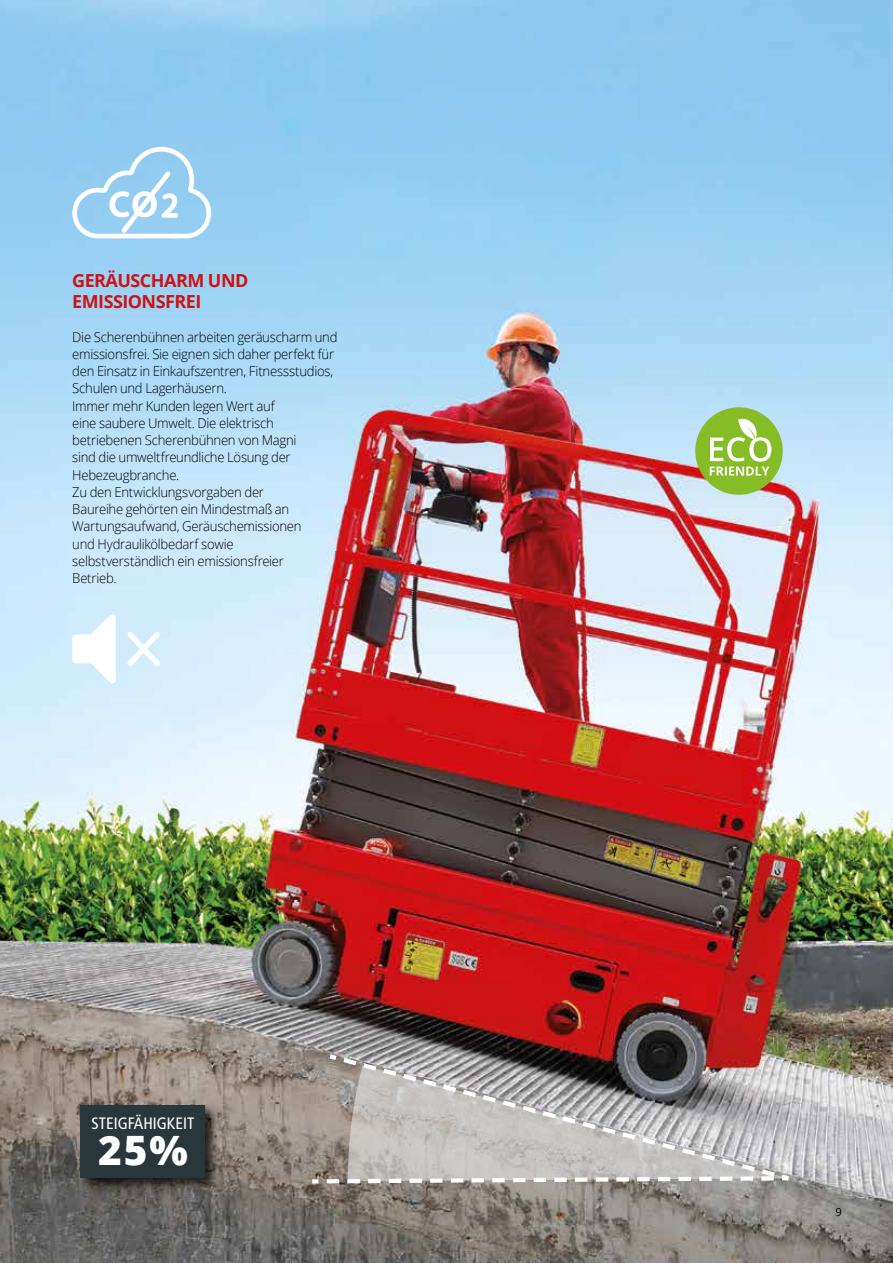
<style>
.page{position:relative;width:893px;height:1263px;background:#fff}
.page>*{position:absolute;margin:0;border:0;box-sizing:border-box;transform-origin:0 0}
.t1{font:800 40.5px "Open Sans";color:#fff}
.t2{font:700 18px/21.6px "Open Sans";letter-spacing:-.03em;color:#cd1316}
.t3{font:condensed 16.5px "Frutiger LT Std";color:#fff}
.t4{font:300 13.5px/17.2px "Open Sans";letter-spacing:-.02em;color:#000}
.t5{font:11.25px "Open Sans";color:#000}
</style>
<div class="page">
<img style="left:0;top:0;width:893px;height:1263px">
<svg style="left:72px;top:147px;width:139px;height:91px"></svg>
<svg style="left:72px;top:614px;width:44px;height:69px"></svg>
<svg style="left:123px;top:627px;width:42px;height:44px"></svg>
<svg style="left:308px;top:1051px;width:511px;height:134px;background:#ada8a7"></svg>
<div style="left:78px;top:1103px;width:141px;height:89px;background:#000;opacity:.75"></div>
<div style="left:81px;top:1105px;width:124px;height:73px;background:#29363a"></div>
<svg style="left:695px;top:407px;width:88px;height:88px;background:#a4c76a"></svg>
<h2 class="t2" style="left:72px;top:269px;width:178px">GERÄUSCHARM UND<br>EMISSIONSFREI</h2>
<p class="t4" style="left:72px;top:328px;width:267px">Die Scherenbühnen arbeiten geräuscharm und emissionsfrei. Sie eignen sich daher perfekt für den Einsatz in Einkaufszentren, Fitnessstudios, Schulen und Lagerhäusern.<br>Immer mehr Kunden legen Wert auf<br>eine saubere Umwelt. Die elektrisch betriebenen Scherenbühnen von Magni<br>sind die umweltfreundliche Lösung der Hebezeugbranche.<br>Zu den Entwicklungsvorgaben der<br>Baureihe gehörten ein Mindestmaß an Wartungsaufwand, Geräuschemissionen<br>und Hydraulikölbedarf sowie selbstverständlich ein emissionsfreier<br>Betrieb.</p>
<p class="t3" style="left:91px;top:1113px;width:105px">STEIGFÄHIGKEIT</p>
<h1 class="t1" style="left:98px;top:1119px;width:91px">25%</h1>
<p class="t5" style="left:835px;top:1204px;width:8px">9</p>
</div>
